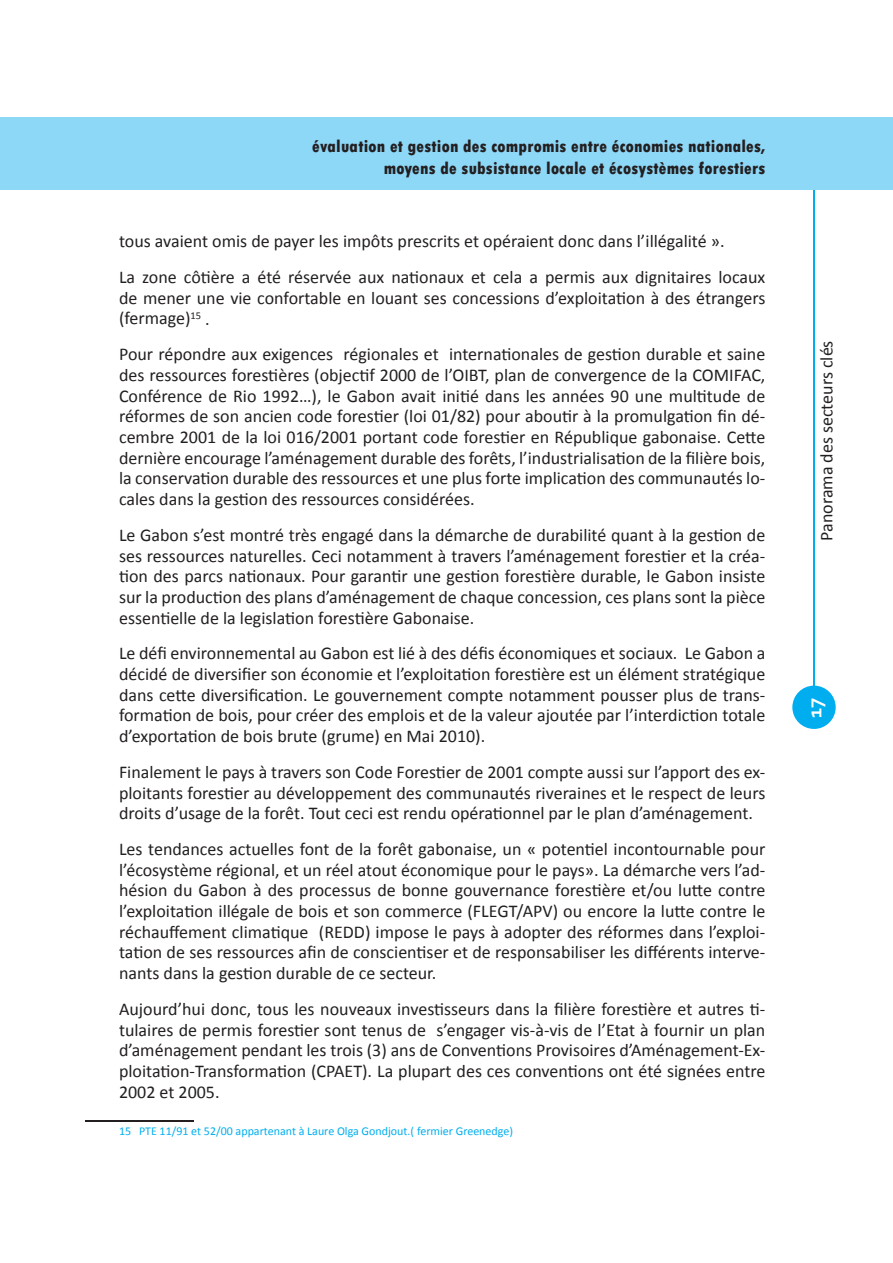
<style>
.page{position:relative;width:893px;height:1263px;background:#fff}
.page>*{position:absolute;margin:0;border:0;box-sizing:border-box;transform-origin:0 0}
.t1{font:700 21px "Corbel";color:#fff}
.t2{font:18px/20.7px "Calibri";color:#231f20;text-align:justify}
.t3{font:800 condensed 18px/21.6px "Tw Cen";letter-spacing:.01em;color:#231f20;text-align:right}
.t4{font:12px "Calibri";color:#00aeef}
</style>
<div class="page">
<div style="left:1px;top:118px;width:892px;height:72px;background:#8dd7f7"></div>
<div style="left:792px;top:686px;width:44px;height:43px;background:#00aeef;border-radius:50%"></div>
<hr style="left:813px;top:190px;width:2px;height:496px;background:#00aeef">
<hr style="left:85px;top:1120px;width:108px;height:2px;background:#231f20">
<p class="t3" style="left:312px;top:135px;width:455px">évaluation et gestion des compromis entre économies nationales, moyens de subsistance locale et écosystèmes forestiers</p>
<p class="t2" style="left:119px;top:223px;width:648px;line-height:35.7px">tous avaient omis de payer les impôts prescrits et opéraient donc dans l’illégalité ».<br>La zone côtière a été réservée aux nationaux et cela a permis aux dignitaires locaux</p>
<p class="t2" style="left:119px;top:287px;width:648px">de mener une vie confortable en louant ses concessions d’exploitation à des étrangers (fermage)<sup>15</sup> .</p>
<p class="t2" style="left:119px;top:343px;width:648px">Pour répondre aux exigences régionales et internationales de gestion durable et saine des ressources forestières (objectif 2000 de l’OIBT, plan de convergence de la COMIFAC, Conférence de Rio 1992…), le Gabon avait initié dans les années 90 une multitude de réformes de son ancien code forestier (loi 01/82) pour aboutir à la promulgation fin dé&shy;cembre 2001 de la loi 016/2001 portant code forestier en République gabonaise. Cette dernière encourage l’aménagement durable des forêts, l’industrialisation de la filière bois, la conservation durable des ressources et une plus forte implication des communautés lo&shy;cales dans la gestion des ressources considérées.</p>
<p class="t2" style="left:119px;top:524px;width:648px">Le Gabon s’est montré très engagé dans la démarche de durabilité quant à la gestion de ses ressources naturelles. Ceci notamment à travers l’aménagement forestier et la créa&shy;tion des parcs nationaux. Pour garantir une gestion forestière durable, le Gabon insiste sur la production des plans d’aménagement de chaque concession, ces plans sont la pièce essentielle de la legislation forestière Gabonaise.</p>
<p class="t2" style="left:119px;top:642px;width:648px">Le défi environnemental au Gabon est lié à des défis économiques et sociaux. Le Gabon a décidé de diversifier son économie et l’exploitation forestière est un élément stratégique dans cette diversification. Le gouvernement compte notamment pousser plus de trans&shy;formation de bois, pour créer des emplois et de la valeur ajoutée par l’interdiction totale d’exportation de bois brute (grume) en Mai 2010).</p>
<p class="t2" style="left:119px;top:761px;width:648px">Finalement le pays à travers son Code Forestier de 2001 compte aussi sur l’apport des ex&shy;ploitants forestier au développement des communautés riveraines et le respect de leurs droits d’usage de la forêt. Tout ceci est rendu opérationnel par le plan d’aménagement.</p>
<p class="t2" style="left:119px;top:838px;width:648px">Les tendances actuelles font de la forêt gabonaise, un « potentiel incontournable pour l’écosystème régional, et un réel atout économique pour le pays». La démarche vers l’ad&shy;hésion du Gabon à des processus de bonne gouvernance forestière et/ou lutte contre l’exploitation illégale de bois et son commerce (FLEGT/APV) ou encore la lutte contre le réchauffement climatique (REDD) impose le pays à adopter des réformes dans l’exploi&shy;tation de ses ressources afin de conscientiser et de responsabiliser les différents interve&shy;nants dans la gestion durable de ce secteur.</p>
<p class="t2" style="left:119px;top:998px;width:648px">Aujourd’hui donc, tous les nouveaux investisseurs dans la filière forestière et autres ti&shy;tulaires de permis forestier sont tenus de s’engager vis-à-vis de l’Etat à fournir un plan d’aménagement pendant les trois (3) ans de Conventions Provisoires d’Aménagement-Ex&shy;ploitation-Transformation (CPAET). La plupart des ces conventions ont été signées entre 2002 et 2005.</p>
<p class="t4" style="left:119px;top:1124px;width:395px">15 PTE 11/91 et 52/00 appartenant à Laure Olga Gondjout.( fermier Greenedge)</p>
<p class="t2" style="left:815px;top:541px;width:202px;rotate:-90deg">Panorama des secteurs clés</p>
<p class="t1" style="left:802px;top:718px;width:22px;rotate:-90deg">17</p>
</div>
